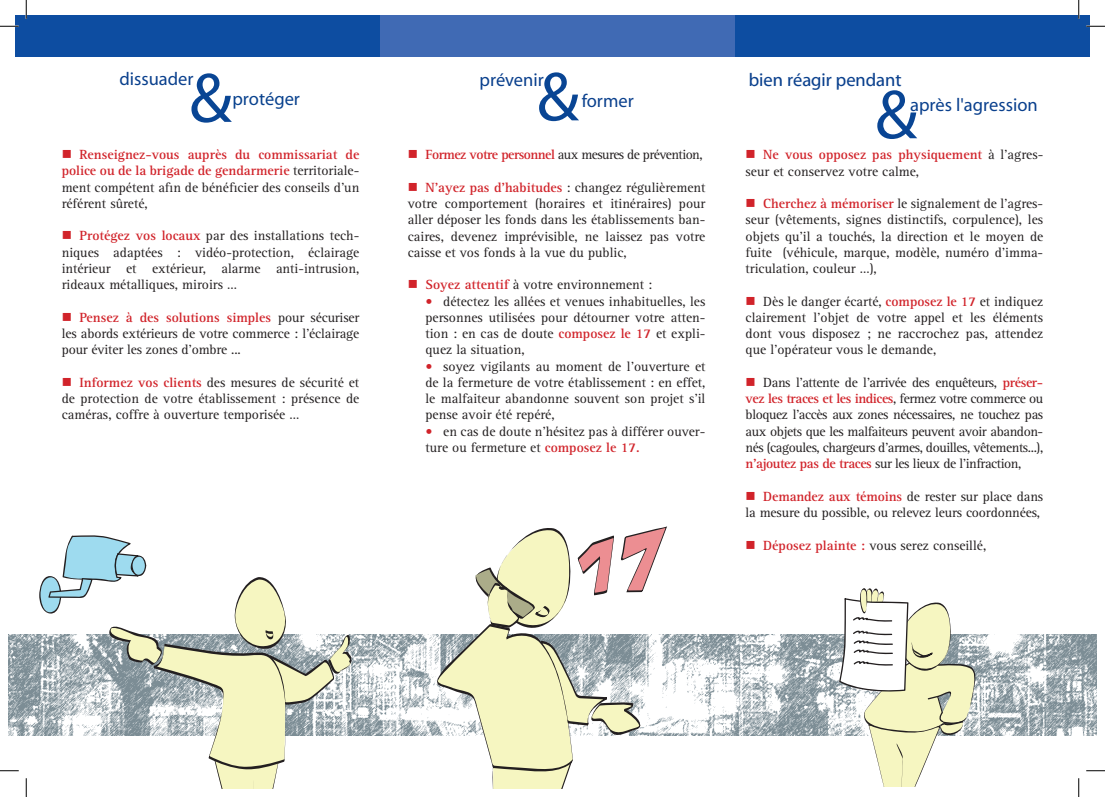
<style>
.page{position:relative;width:1105px;height:797px;background:#fff}
.page>*{position:absolute;margin:0;border:0;box-sizing:border-box;transform-origin:0 0}
.t1{font:70.75px "Myriad";color:#094594}
.t2{font:70px "Myriad";color:#094594}
.t3{font:18.5px "Myriad";color:#0a408d}
.t4{font:18.5px "Myriad";color:#09428e}
.t5{font:13.75px/16.2px "Rotis Serif";color:#231f20;text-align:justify}
.t6{font:13.75px "Rotis Serif";letter-spacing:-.04em;color:#231f20}
.s1{color:#d1232a}
.s2{font-weight:700;color:#d1232a}
</style>
<div class="page">
<img style="left:9px;top:635px;width:1087px;height:100px">
<svg style="left:839px;top:588px;width:136px;height:198px"></svg>
<svg style="left:437px;top:526px;width:230px;height:262px"></svg>
<svg style="left:39px;top:535px;width:313px;height:253px"></svg>
<div style="left:15px;top:16px;width:366px;height:41px;background:#0d4da1"></div>
<div style="left:381px;top:16px;width:354px;height:41px;background:#406ab4"></div>
<div style="left:735px;top:16px;width:354px;height:41px;background:#0d4da1"></div>
<svg style="left:0;top:25px;width:19px;height:2px"></svg>
<svg style="left:1086px;top:25px;width:19px;height:2px"></svg>
<svg style="left:0;top:770px;width:19px;height:1px"></svg>
<svg style="left:1086px;top:770px;width:19px;height:1px"></svg>
<svg style="left:25px;top:0;width:2px;height:19px"></svg>
<svg style="left:25px;top:778px;width:2px;height:19px"></svg>
<svg style="left:1078px;top:0;width:1px;height:19px"></svg>
<svg style="left:1078px;top:778px;width:1px;height:19px"></svg>
<h3 class="t3" style="left:119px;top:69px;width:76px">dissuader</h3>
<h1 class="t1" style="left:189px;top:63px;width:44px">&amp;</h1>
<h3 class="t3" style="left:479px;top:71px;width:66px">prévenir</h3>
<h2 class="t2" style="left:537px;top:62px;width:44px">&amp;</h2>
<h3 class="t3" style="left:749px;top:70px;width:154px">bien réagir pendant</h3>
<h2 class="t2" style="left:875px;top:80px;width:44px">&amp;</h2>
<h3 class="t4" style="left:232px;top:90px;width:69px">protéger</h3>
<h3 class="t3" style="left:582px;top:92px;width:54px">former</h3>
<h3 class="t3" style="left:910px;top:95px;width:129px">après l'agression</h3>
<p class="t5" style="left:62px;top:147px;width:299px"><span class="s1">■</span> <span class="s2">Renseignez-vous auprès du commissariat de police ou de la brigade de gendarmerie</span> territoriale&shy;ment compétent afin de bénéficier des conseils d’un référent sûreté,</p>
<p class="t5" style="left:62px;top:228px;width:299px"><span class="s1">■</span> <span class="s2">Protégez vos locaux</span> par des installations tech&shy;niques adaptées : vidéo-protection, éclairage intérieur et extérieur, alarme anti-intrusion, rideaux métalliques, miroirs …</p>
<p class="t5" style="left:62px;top:309px;width:299px"><span class="s1">■</span> <span class="s2">Pensez à des solutions simples</span> pour sécuriser les abords extérieurs de votre commerce : l’éclairage pour éviter les zones d’ombre ...</p>
<p class="t5" style="left:62px;top:374px;width:299px"><span class="s1">■</span> <span class="s2">Informez vos clients</span> des mesures de sécurité et de protection de votre établissement : présence de caméras, coffre à ouverture temporisée …</p>
<p class="t6" style="left:408px;top:147px;width:296px"><span class="s1">■</span> <span class="s2">Formez votre personnel</span> aux mesures de prévention,</p>
<p class="t5" style="left:408px;top:179px;width:299px"><span class="s1">■</span> <span class="s2">N’ayez pas d’habitudes</span> : changez régulièrement votre comportement (horaires et itinéraires) pour aller déposer les fonds dans les établissements ban&shy;caires, devenez imprévisible, ne laissez pas votre caisse et vos fonds à la vue du public,</p>
<p class="t5" style="left:408px;top:277px;width:246px"><span class="s1">■</span> <span class="s2">Soyez attentif</span> à votre environnement :</p>
<p class="t5" style="left:425px;top:293px;width:281px"><span class="s1">•</span> détectez les allées et venues inhabituelles, les personnes utilisées pour détourner votre atten&shy;tion : en cas de doute <span class="s2">composez le 17</span> et expli&shy;quez la situation,</p>
<p class="t5" style="left:425px;top:358px;width:281px"><span class="s1">•</span> soyez vigilants au moment de l’ouverture et de la fermeture de votre établissement : en effet, le malfaiteur abandonne souvent son projet s’il pense avoir été repéré,</p>
<p class="t5" style="left:425px;top:423px;width:281px"><span class="s1">•</span> en cas de doute n’hésitez pas à différer ouver&shy;ture ou fermeture et <span class="s2">composez le 17.</span></p>
<p class="t5" style="left:746px;top:147px;width:299px"><span class="s1">■</span> <span class="s2">Ne vous opposez pas physiquement</span> à l’agres&shy;seur et conservez votre calme,</p>
<p class="t5" style="left:746px;top:196px;width:299px"><span class="s1">■</span> <span class="s2">Cherchez à mémoriser</span> le signalement de l’agres&shy;seur (vêtements, signes distinctifs, corpulence), les objets qu’il a touchés, la direction et le moyen de fuite (véhicule, marque, modèle, numéro d’imma&shy;triculation, couleur …),</p>
<p class="t5" style="left:746px;top:293px;width:299px"><span class="s1">■</span> Dès le danger écarté, <span class="s2">composez le 17</span> et indiquez clairement l’objet de votre appel et les éléments dont vous disposez ; ne raccrochez pas, attendez que l’opérateur vous le demande,</p>
<p class="t5" style="left:746px;top:374px;width:299px"><span class="s1">■</span> Dans l’attente de l’arrivée des enquêteurs, <span class="s2">préser&shy;vez les traces et les indices</span>, fermez votre commerce ou bloquez l’accès aux zones nécessaires, ne touchez pas aux objets que les malfaiteurs peuvent avoir abandon&shy;nés (cagoules, chargeurs d’armes, douilles, vêtements...), <span class="s2">n’ajoutez pas de traces</span> sur les lieux de l’infraction,</p>
<p class="t5" style="left:746px;top:488px;width:299px"><span class="s1">■</span> <span class="s2">Demandez aux témoins</span> de rester sur place dans la mesure du possible, ou relevez leurs coordonnées,</p>
<p class="t5" style="left:746px;top:537px;width:242px"><span class="s1">■</span> <span class="s2">Déposez plainte :</span> vous serez conseillé,</p>
</div>
